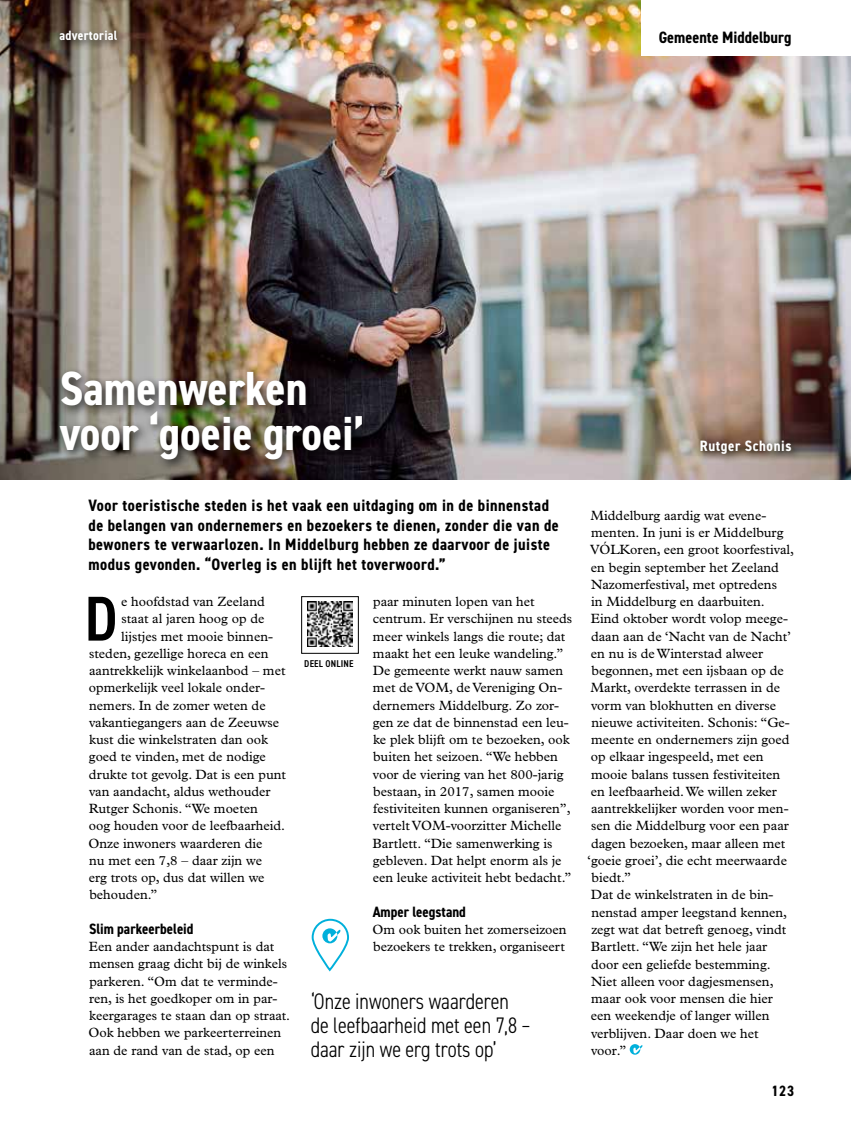
<style>
.page{position:relative;width:851px;height:1127px;background:#fff}
.page>*{position:absolute;margin:0;border:0;box-sizing:border-box;transform-origin:0 0}
.t1{font:600 condensed 63.45px "DIN2014";color:#000}
.t2{font:700 condensed 48px/45px "DIN2014";color:#fff}
.t3{font:300 condensed 22.5px/24px "DIN2014";color:#000}
.t4{font:700 condensed 16.5px/19.5px "DIN2014";letter-spacing:.03em;color:#000}
.t5{font:700 condensed 16.5px "DIN2014";color:#000}
.t6{font:700 condensed 15px "DIN2014";color:#000}
.t7{font:700 condensed 15px "DIN2014";letter-spacing:.04em;color:#fff}
.t8{font:13.5px/17.2px "Plantin Std";color:#000}
.t9{font:700 condensed 13.5px "DIN2014";letter-spacing:.02em;color:#fff}
.t10{font:600 condensed 9.9px "DIN2014";letter-spacing:.02em;color:#000}
</style>
<div class="page">
<img style="left:0;top:0;width:850px;height:479px">
<div style="left:54px;top:366px;width:320px;height:106px;background:#000;opacity:.75"></div>
<img style="left:307px;top:602px;width:45px;height:45px">
<div style="left:301px;top:596px;width:57px;height:57px;border:1px solid #000"></div>
<svg style="left:629px;top:1044px;width:13px;height:10px"></svg>
<div style="left:695px;top:436px;width:106px;height:28px;background:#000;opacity:.75"></div>
<svg style="left:322px;top:928px;width:18px;height:15px"></svg>
<div style="left:311px;top:918px;width:38px;height:53px;border:2px solid #00b0db;border-radius:18px"></div>
<div style="left:641px;top:0;width:209px;height:56px;background:#fff"></div>
<div style="left:55px;top:26px;width:73px;height:26px;background:#000;opacity:.75"></div>
<p class="t9" style="left:60px;top:27px;width:59px">advertorial</p>
<p class="t5" style="left:658px;top:26px;width:134px">Gemeente Middelburg</p>
<h2 class="t2" style="left:60px;top:366px;width:306px">Samenwerken voor ‘goeie groei’</h2>
<p class="t4" style="left:88px;top:496px;width:472px">Voor toeristische steden is het vaak een uitdaging om in de binnenstad de belangen van ondernemers en bezoekers te dienen, zonder die van de bewoners te verwaarlozen. In Middelburg hebben ze daarvoor de juiste modus gevonden. “Overleg is en blijft het toverwoord.”</p>
<h1 class="t1" style="left:84px;top:576px;width:35px">D</h1>
<p class="t8" style="left:121px;top:593px;width:145px">e hoofdstad van Zeeland</p>
<p class="t8" style="left:121px;top:610px;width:145px">staat al jaren hoog op de</p>
<p class="t8" style="left:121px;top:627px;width:153px">lijstjes met mooie binnen-</p>
<p class="t8" style="left:89px;top:645px;width:181px">steden, gezellige horeca en een</p>
<p class="t8" style="left:89px;top:662px;width:198px">aantrekkelijk winkelaanbod – met</p>
<p class="t8" style="left:89px;top:679px;width:178px">opmerkelijk veel lokale onder-</p>
<p class="t8" style="left:89px;top:696px;width:178px">nemers. In de zomer weten de</p>
<p class="t8" style="left:89px;top:714px;width:192px">vakantiegangers aan de Zeeuwse</p>
<p class="t8" style="left:89px;top:731px;width:180px">kust die winkelstraten dan ook</p>
<p class="t8" style="left:89px;top:748px;width:178px">goed te vinden, met de nodige</p>
<p class="t8" style="left:89px;top:765px;width:198px">drukte tot gevolg. Dat is een punt</p>
<p class="t8" style="left:89px;top:783px;width:183px">van aandacht, aldus wethouder</p>
<p class="t8" style="left:89px;top:800px;width:171px">Rutger Schonis. “We moeten</p>
<p class="t8" style="left:89px;top:817px;width:198px">oog houden voor de leefbaarheid.</p>
<p class="t8" style="left:88px;top:834px;width:175px">Onze inwoners waarderen die</p>
<p class="t8" style="left:89px;top:852px;width:174px">nu met een 7,8 – daar zijn we</p>
<p class="t8" style="left:89px;top:869px;width:177px">erg trots op, dus dat willen we</p>
<p class="t8" style="left:89px;top:886px;width:70px">behouden.”</p>
<p class="t6" style="left:89px;top:919px;width:106px">Slim parkeerbeleid</p>
<p class="t8" style="left:88px;top:938px;width:203px">Een ander aandachtspunt is dat mensen graag dicht bij de winkels parkeren. “Om dat te verminde&shy;ren, is het goedkoper om in par&shy;keergarages te staan dan op straat.<br>Ook hebben we parkeerterreinen aan de rand van de stad, op een</p>
<p class="t10" style="left:304px;top:656px;width:51px">DEEL ONLINE</p>
<p class="t8" style="left:372px;top:593px;width:201px">paar minuten lopen van het centrum. Er verschijnen nu steeds meer winkels langs die route; dat maakt het een leuke wandeling.”<br>De gemeente werkt nauw samen met de VOM, de Vereniging On&shy;dernemers Middelburg. Zo zor&shy;gen ze dat de binnenstad een leu&shy;ke plek blijft om te bezoeken, ook buiten het seizoen. “We hebben voor de viering van het 800-jarig bestaan, in 2017, samen mooie festiviteiten kunnen organiseren”, vertelt VOM-voorzitter Michelle<br>Bartlett. “Die samenwerking is gebleven. Dat helpt enorm als je een leuke activiteit hebt bedacht.”</p>
<p class="t6" style="left:372px;top:901px;width:95px">Amper leegstand</p>
<p class="t8" style="left:372px;top:921px;width:196px">Om ook buiten het zomerseizoen bezoekers te trekken, organiseert</p>
<h3 class="t3" style="left:310px;top:989px;width:221px">‘Onze inwoners waarderen de leefbaarheid met een 7,8 – daar zijn we erg trots op’</h3>
<p class="t7" style="left:699px;top:436px;width:93px">Rutger Schonis</p>
<p class="t8" style="left:590px;top:507px;width:177px">Middelburg aardig wat evene-</p>
<p class="t8" style="left:591px;top:524px;width:194px">menten. In juni is er Middelburg</p>
<p class="t8" style="left:590px;top:541px;width:205px">VÓLKoren, een groot koorfestival,</p>
<p class="t8" style="left:591px;top:558px;width:189px">en begin september het Zeeland</p>
<p class="t8" style="left:591px;top:576px;width:187px">Nazomerfestival, met optredens</p>
<p class="t8" style="left:591px;top:593px;width:175px">in Middelburg en daarbuiten.</p>
<p class="t8" style="left:591px;top:610px;width:198px">Eind oktober wordt volop meege-</p>
<p class="t8" style="left:591px;top:627px;width:202px">daan aan de ‘Nacht van de Nacht’</p>
<p class="t8" style="left:591px;top:645px;width:174px">en nu is de Winterstad alweer</p>
<p class="t8" style="left:591px;top:662px;width:194px">begonnen, met een ijsbaan op de</p>
<p class="t8" style="left:590px;top:679px;width:191px">Markt, overdekte terrassen in de</p>
<p class="t8" style="left:591px;top:696px;width:186px">vorm van blokhutten en diverse</p>
<p class="t8" style="left:591px;top:714px;width:200px">nieuwe activiteiten. Schonis: “Ge-</p>
<p class="t8" style="left:591px;top:731px;width:200px">meente en ondernemers zijn goed</p>
<p class="t8" style="left:591px;top:748px;width:174px">op elkaar ingespeeld, met een</p>
<p class="t8" style="left:591px;top:765px;width:190px">mooie balans tussen festiviteiten</p>
<p class="t8" style="left:591px;top:783px;width:187px">en leefbaarheid. We willen zeker</p>
<p class="t8" style="left:591px;top:800px;width:199px">aantrekkelijker worden voor men-</p>
<p class="t8" style="left:591px;top:817px;width:199px">sen die Middelburg voor een paar</p>
<p class="t8" style="left:591px;top:834px;width:196px">dagen bezoeken, maar alleen met</p>
<p class="t8" style="left:587px;top:852px;width:201px">‘goeie groei’, die echt meerwaarde</p>
<p class="t8" style="left:591px;top:869px;width:41px">biedt.”</p>
<p class="t8" style="left:591px;top:886px;width:184px">Dat de winkelstraten in de bin-</p>
<p class="t8" style="left:591px;top:904px;width:197px">nenstad amper leegstand kennen,</p>
<p class="t8" style="left:591px;top:921px;width:196px">zegt wat dat betreft genoeg, vindt</p>
<p class="t8" style="left:590px;top:938px;width:178px">Bartlett. “We zijn het hele jaar</p>
<p class="t8" style="left:591px;top:955px;width:181px">door een geliefde bestemming.</p>
<p class="t8" style="left:591px;top:973px;width:184px">Niet alleen voor dagjesmensen,</p>
<p class="t8" style="left:591px;top:990px;width:183px">maar ook voor mensen die hier</p>
<p class="t8" style="left:591px;top:1007px;width:180px">een weekendje of langer willen</p>
<p class="t8" style="left:591px;top:1024px;width:169px">verblijven. Daar doen we het</p>
<p class="t8" style="left:591px;top:1042px;width:37px">voor.”</p>
<p class="t6" style="left:771px;top:1081px;width:24px">123</p>
</div>
